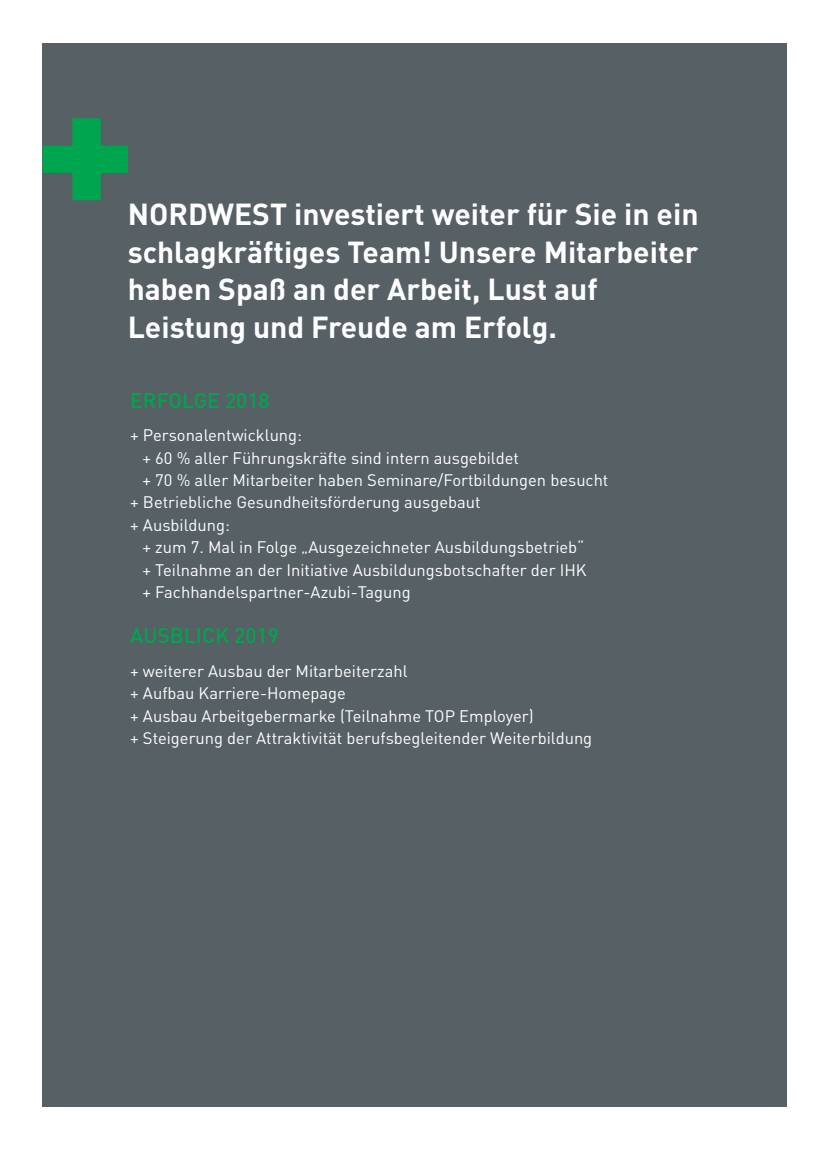
<style>
.page{position:relative;width:830px;height:1149px;background:#fff}
.page>*{position:absolute;margin:0;border:0;box-sizing:border-box;transform-origin:0 0}
.t1{font:700 30px/37.5px "DIN";color:#fff}
.t2{font:500 21px "DIN";color:#00a54f}
.t3{font:16.5px/22.5px "DIN";color:#fff}
</style>
<div class="page">
<div style="left:43px;top:43px;width:744px;height:1063px;background:#576065"></div>
<svg style="left:43px;top:118px;width:85px;height:82px"></svg>
<h1 class="t1" style="left:128px;top:194px;width:572px">NORDWEST investiert weiter für Sie in ein schlagkräftiges Team! Unsere Mitarbeiter haben Spaß an der Arbeit, Lust auf Leistung und Freude am Erfolg.</h1>
<p class="t2" style="left:130px;top:386px;width:141px">ERFOLGE 2018</p>
<p class="t3" style="left:130px;top:423px;width:173px">+ Personalentwicklung:</p>
<p class="t3" style="left:142px;top:446px;width:378px">+ 60 % aller Führungskräfte sind intern ausgebildet</p>
<p class="t3" style="left:142px;top:468px;width:467px">+ 70 % aller Mitarbeiter haben Seminare/Fortbildungen besucht</p>
<p class="t3" style="left:130px;top:491px;width:352px">+ Betriebliche Gesundheitsförderung ausgebaut</p>
<p class="t3" style="left:130px;top:513px;width:101px">+ Ausbildung:</p>
<p class="t3" style="left:142px;top:535px;width:443px">+ zum 7. Mal in Folge „Ausgezeichneter Ausbildungsbetrieb“</p>
<p class="t3" style="left:142px;top:558px;width:445px">+ Teilnahme an der Initiative Ausbildungsbotschafter der IHK</p>
<p class="t3" style="left:142px;top:580px;width:269px">+ Fachhandelspartner-Azubi-Tagung</p>
<p class="t2" style="left:130px;top:622px;width:150px">AUSBLICK 2019</p>
<p class="t3" style="left:130px;top:659px;width:463px">+ weiterer Ausbau der Mitarbeiterzahl<br>+ Aufbau Karriere-Homepage<br>+ Ausbau Arbeitgebermarke (Teilnahme TOP Employer)<br>+ Steigerung der Attraktivität berufsbegleitender Weiterbildung</p>
</div>
